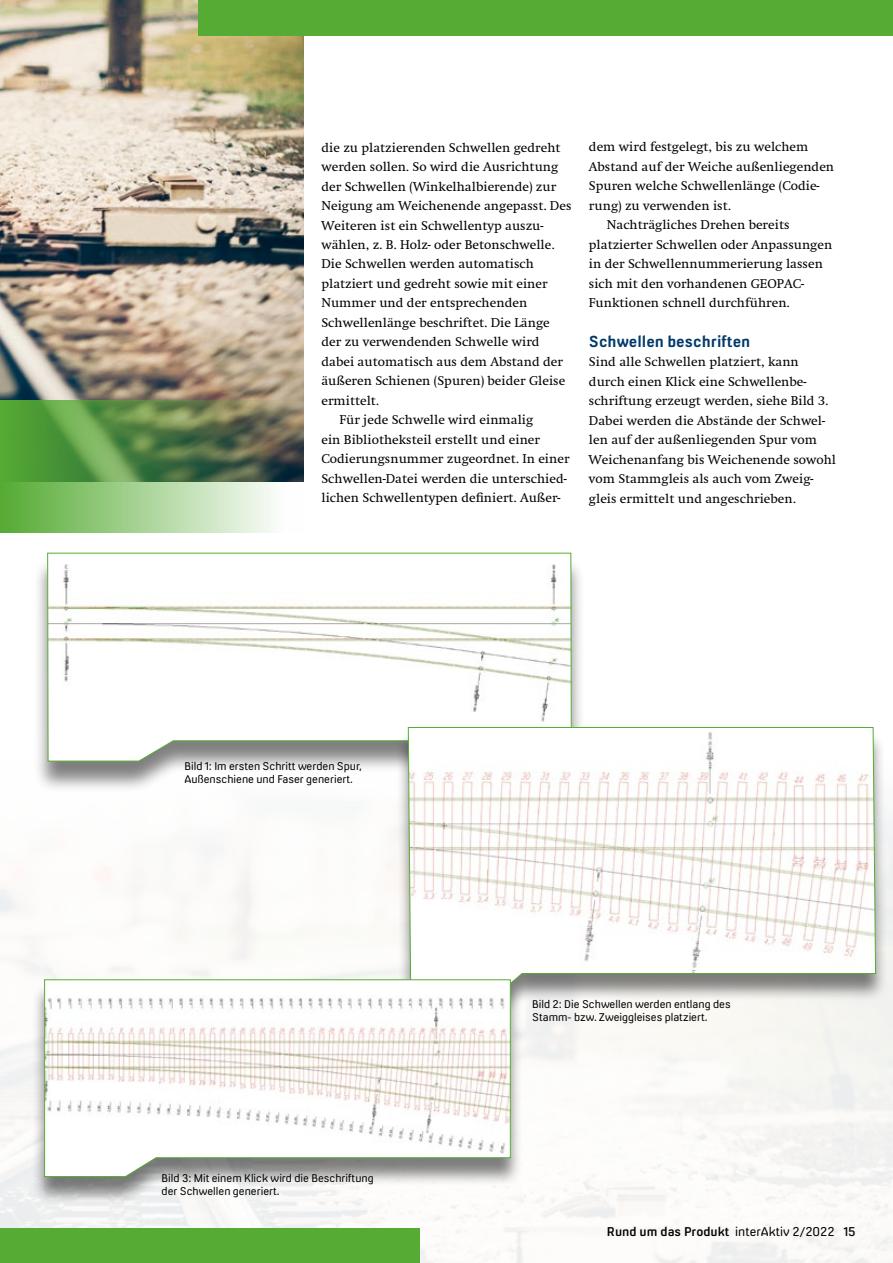
<style>
.page{position:relative;width:893px;height:1263px;background:#fff}
.page>*{position:absolute;margin:0;border:0;box-sizing:border-box;transform-origin:0 0}
.t1{font:700 15px "Milibus Rg";color:#00396b}
.t2{font:500 13.5px/19.5px "Swift";color:#000}
.t3{font:12px "Milibus Sb";color:#000}
.t4{font:10.5px/13.5px "Milibus Lt";color:#000}
.s1{font-family:"Milibus Lt"}
.s2{font-family:"Milibus Rg"}
</style>
<div class="page">
<img style="left:0;top:819px;width:893px;height:444px">
<img style="left:0;top:0;width:304px;height:400px">
<svg style="left:0;top:400px;width:304px;height:132px;background:#7aa368"></svg>
<div style="left:33px;top:556px;width:553px;height:237px;background:#000;opacity:.5"></div>
<svg style="left:47px;top:553px;width:525px;height:208px"></svg>
<div style="left:396px;top:730px;width:492px;height:298px;background:#000;opacity:.5"></div>
<svg style="left:408px;top:727px;width:468px;height:273px"></svg>
<div style="left:199px;top:0;width:694px;height:35px;background:#56ab34"></div>
<div style="left:0;top:1228px;width:419px;height:35px;background:#56ab34"></div>
<div style="left:32px;top:983px;width:491px;height:222px;background:#000;opacity:.5"></div>
<svg style="left:44px;top:979px;width:467px;height:198px"></svg>
<p class="t2" style="left:321px;top:138px;width:241px">die zu platzierenden Schwellen gedreht</p>
<p class="t2" style="left:321px;top:157px;width:238px">werden sollen. So wird die Ausrichtung</p>
<p class="t2" style="left:321px;top:177px;width:236px">der Schwellen (Winkelhalbierende) zur</p>
<p class="t2" style="left:321px;top:196px;width:251px">Neigung am Weichenende angepasst. Des</p>
<p class="t2" style="left:321px;top:216px;width:223px">Weiteren ist ein Schwellentyp auszu-</p>
<p class="t2" style="left:321px;top:235px;width:235px">wählen, z. B. Holz- oder Betonschwelle.</p>
<p class="t2" style="left:321px;top:255px;width:214px">Die Schwellen werden automatisch</p>
<p class="t2" style="left:321px;top:274px;width:228px">platziert und gedreht sowie mit einer</p>
<p class="t2" style="left:321px;top:294px;width:207px">Nummer und der entsprechenden</p>
<p class="t2" style="left:321px;top:313px;width:230px">Schwellenlänge beschriftet. Die Länge</p>
<p class="t2" style="left:321px;top:333px;width:220px">der zu verwendenden Schwelle wird</p>
<p class="t2" style="left:321px;top:352px;width:243px">dabei automatisch aus dem Abstand der</p>
<p class="t2" style="left:321px;top:372px;width:245px">äußeren Schienen (Spuren) beider Gleise</p>
<p class="t2" style="left:321px;top:391px;width:59px">ermittelt.</p>
<p class="t2" style="left:339px;top:411px;width:195px">Für jede Schwelle wird einmalig</p>
<p class="t2" style="left:321px;top:430px;width:220px">ein Bibliotheksteil erstellt und einer</p>
<p class="t2" style="left:321px;top:450px;width:250px">Codierungsnummer zugeordnet. In einer</p>
<p class="t2" style="left:321px;top:469px;width:247px">Schwellen-Datei werden die unterschied-</p>
<p class="t2" style="left:321px;top:489px;width:241px">lichen Schwellentypen definiert. Außer-</p>
<p class="t2" style="left:589px;top:138px;width:221px">dem wird festgelegt, bis zu welchem</p>
<p class="t2" style="left:589px;top:157px;width:247px">Abstand auf der Weiche außenliegenden</p>
<p class="t2" style="left:589px;top:176px;width:232px">Spuren welche Schwellenlänge (Codie-</p>
<p class="t2" style="left:589px;top:196px;width:143px">rung) zu verwenden ist.</p>
<p class="t2" style="left:607px;top:215px;width:184px">Nachträgliches Drehen bereits</p>
<p class="t2" style="left:589px;top:235px;width:245px">platzierter Schwellen oder Anpassungen</p>
<p class="t2" style="left:589px;top:254px;width:235px">in der Schwellennummerierung lassen</p>
<p class="t2" style="left:589px;top:274px;width:217px">sich mit den vorhandenen GEOPAC-</p>
<p class="t2" style="left:589px;top:293px;width:202px">Funktionen schnell durchführen.</p>
<p class="t1" style="left:589px;top:332px;width:163px">Schwellen beschriften</p>
<p class="t2" style="left:589px;top:352px;width:249px">Sind alle Schwellen platziert, kann durch einen Klick eine Schwellenbe&shy;schriftung erzeugt werden, siehe Bild 3.<br>Dabei werden die Abstände der Schwel&shy;len auf der außenliegenden Spur vom Weichenanfang bis Weichenende sowohl vom Stammgleis als auch vom Zweig&shy;gleis ermittelt und angeschrieben.</p>
<p class="t4" style="left:184px;top:759px;width:179px">Bild 1: Im ersten Schritt werden Spur,<br>Außenschiene und Faser generiert.</p>
<p class="t4" style="left:162px;top:1171px;width:214px">Bild 3: Mit einem Klick wird die Beschriftung der Schwellen generiert.</p>
<p class="t4" style="left:532px;top:997px;width:200px">Bild 2: Die Schwellen werden entlang des<br>Stamm- bzw. Zweiggleises platziert.</p>
<p class="t3" style="left:607px;top:1224px;width:250px">Rund um das Produkt <span class="s1">interAktiv 2/2022</span> <span class="s2">15</span></p>
</div>
